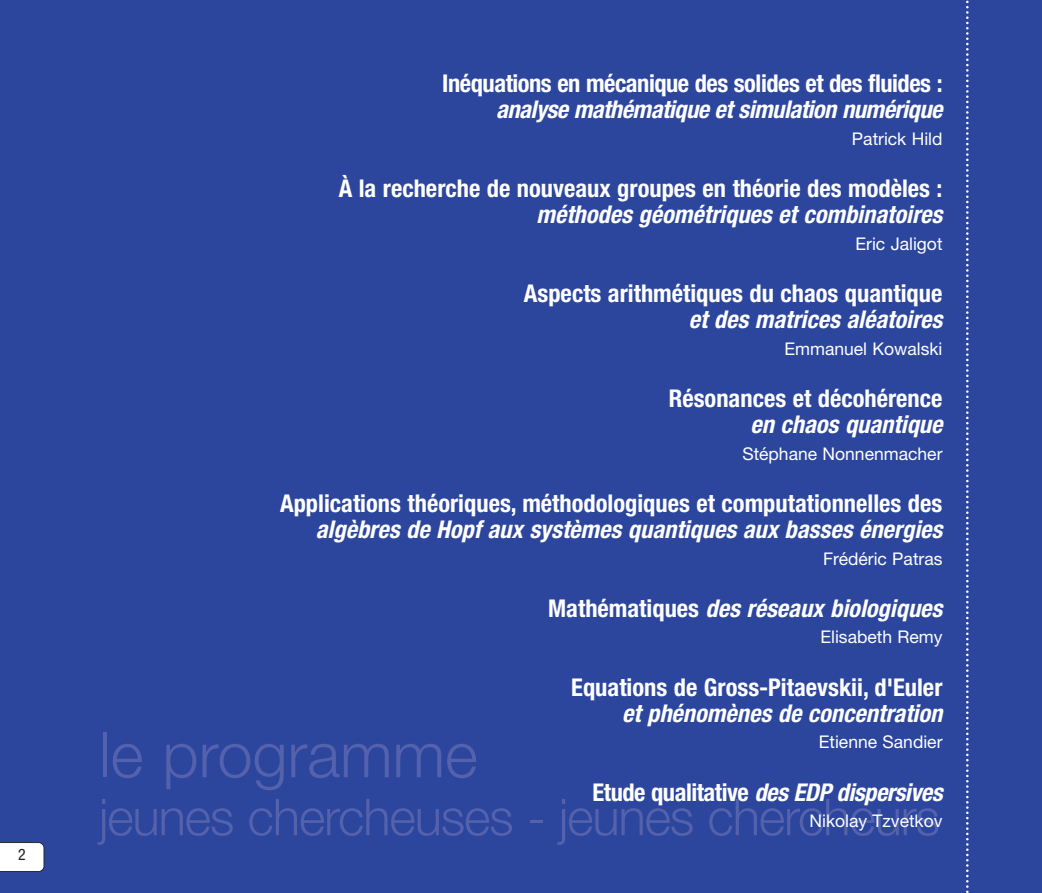
<style>
.page{position:relative;width:1042px;height:893px;background:#fff}
.page>*{position:absolute;margin:0;border:0;box-sizing:border-box;transform-origin:0 0}
.t1{font:300 63px "Helvetica Neue LT Std";color:#5461ac}
.t2{font:300 50.75px "Helvetica Neue LT Std";letter-spacing:-.02em;color:#5461ac}
.t3{font:700 condensed 24.5px "Helvetica Neue LT Std";color:#fff}
.t4{font:italic 700 condensed 24.5px "Helvetica Neue LT Std";color:#fff}
.t5{font:italic 700 condensed 24.5px "Helvetica Neue LT Std";letter-spacing:-.02em;color:#fff}
.t6{font:700 condensed 24.5px "Helvetica Neue LT Std";letter-spacing:-.02em;color:#fff}
.t7{font:17.5px "Helvetica Neue LT Std";color:#fff}
.t8{font:condensed 15.75px "Helvetica Neue LT Std";color:#231f1f}
.s1{font-style:normal}
</style>
<div class="page">
<div style="left:0;top:0;width:1041px;height:893px;background:#2c469e"></div>
<svg style="left:966px;top:0;width:2px;height:893px"></svg>
<svg style="left:0;top:842px;width:44px;height:30px"></svg>
<p class="t8" style="left:18px;top:849px;width:9px">2</p>
<p class="t6" style="left:442px;top:75px;width:502px">Inéquations en mécanique des solides et des fluides :</p>
<p class="t5" style="left:496px;top:101px;width:448px">analyse mathématique et simulation numérique</p>
<p class="t7" style="left:852px;top:132px;width:92px">Patrick Hild</p>
<p class="t3" style="left:339px;top:180px;width:605px">À la recherche de nouveaux groupes en théorie des modèles :</p>
<p class="t4" style="left:536px;top:206px;width:407px">méthodes géométriques et combinatoires</p>
<p class="t7" style="left:855px;top:237px;width:88px">Eric Jaligot</p>
<p class="t3" style="left:524px;top:285px;width:420px">Aspects arithmétiques du chaos quantique</p>
<p class="t4" style="left:689px;top:311px;width:255px">et des matrices aléatoires</p>
<p class="t7" style="left:784px;top:342px;width:159px">Emmanuel Kowalski</p>
<p class="t3" style="left:669px;top:390px;width:275px">Résonances et décohérence</p>
<p class="t4" style="left:750px;top:416px;width:194px">en chaos quantique</p>
<p class="t7" style="left:742px;top:447px;width:202px">Stéphane Nonnenmacher</p>
<p class="t3" style="left:280px;top:495px;width:664px">Applications théoriques, méthodologiques et computationnelles des</p>
<p class="t4" style="left:316px;top:521px;width:628px">algèbres de Hopf aux systèmes quantiques aux basses énergies</p>
<p class="t7" style="left:823px;top:552px;width:121px">Frédéric Patras</p>
<p class="t4" style="left:548px;top:600px;width:396px"><span class="s1">Mathématiques</span> des réseaux biologiques</p>
<p class="t7" style="left:820px;top:631px;width:124px">Elisabeth Remy</p>
<p class="t3" style="left:571px;top:678px;width:373px">Equations de Gross-Pitaevskii, d'Euler</p>
<p class="t4" style="left:622px;top:705px;width:322px">et phénomènes de concentration</p>
<p class="t7" style="left:819px;top:736px;width:125px">Etienne Sandier</p>
<p class="t5" style="left:592px;top:783px;width:351px"><span class="s1">Etude qualitative</span> des EDP dispersives</p>
<p class="t7" style="left:809px;top:815px;width:134px">Nikolay Tzvetkov</p>
<h1 class="t1" style="left:99px;top:732px;width:380px">le programme</h1>
<h2 class="t2" style="left:99px;top:799px;width:842px">jeunes chercheuses - jeunes chercheurs</h2>
</div>
